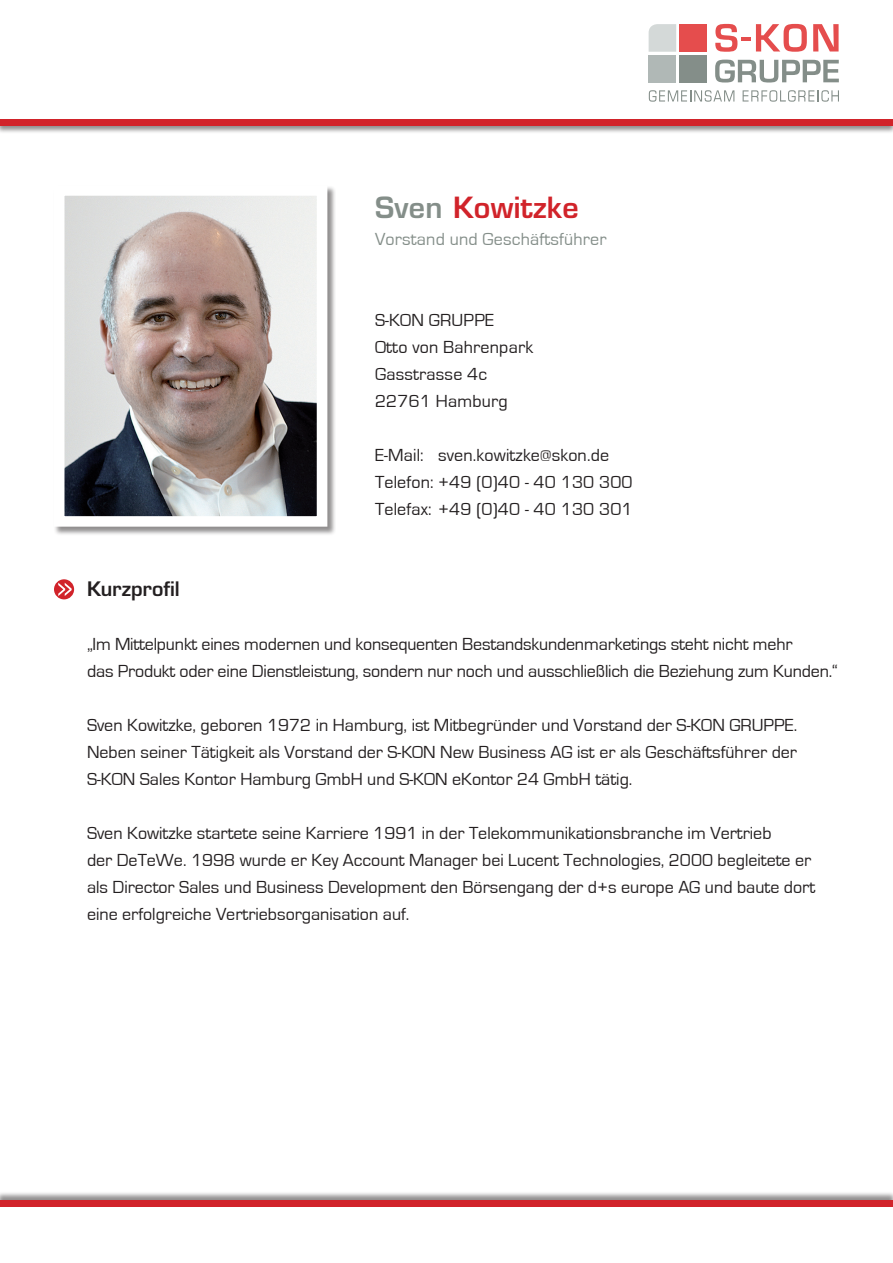
<style>
.page{position:relative;width:893px;height:1263px;background:#fff}
.page>*{position:absolute;margin:0;border:0;box-sizing:border-box;transform-origin:0 0}
.t1{font:600 28.5px "Eurostile";letter-spacing:.01em;color:#d1232a}
.t2{font:600 19.5px "Eurostile";color:#231f20}
.t3{font:18px/27px "Eurostile";color:#231f20}
.t4{font:18px "Eurostile";letter-spacing:.01em;color:#848e89}
.s1{color:#848e89}
</style>
<div class="page">
<div style="left:54px;top:579px;width:20px;height:20px;background:#d1232a;border-radius:50%"></div>
<svg style="left:58px;top:583px;width:14px;height:13px"></svg>
<svg style="left:55px;top:187px;width:278px;height:345px"></svg>
<div style="left:0;top:1191px;width:893px;height:72px;background:#231f20;opacity:.5"></div>
<div style="left:0;top:1200px;width:893px;height:63px;background:#fff"></div>
<div style="left:0;top:1200px;width:893px;height:7px;background:#d1232a"></div>
<div style="left:0;top:0;width:893px;height:134px;background:#231f20;opacity:.5"></div>
<div style="left:0;top:0;width:893px;height:125px;background:#fff"></div>
<div style="left:0;top:119px;width:893px;height:6px;background:#d1232a"></div>
<svg style="left:649px;top:90px;width:85px;height:12px"></svg>
<svg style="left:743px;top:90px;width:96px;height:12px"></svg>
<svg style="left:715px;top:24px;width:92px;height:28px"></svg>
<svg style="left:813px;top:24px;width:26px;height:27px"></svg>
<svg style="left:715px;top:59px;width:124px;height:24px"></svg>
<div style="left:680px;top:24px;width:27px;height:28px;background:#e54d4d"></div>
<svg style="left:649px;top:24px;width:27px;height:28px"></svg>
<div style="left:680px;top:55px;width:27px;height:28px;background:#848e89"></div>
<div style="left:649px;top:55px;width:27px;height:28px;background:#b0b8b6"></div>
<h1 class="t1" style="left:375px;top:189px;width:205px"><span class="s1">Sven</span> Kowitzke</h1>
<p class="t4" style="left:375px;top:229px;width:233px">Vorstand und Geschäftsführer</p>
<p class="t3" style="left:375px;top:307px;width:160px">S-KON GRUPPE<br>Otto von Bahrenpark<br>Gasstrasse 4c<br>22761 Hamburg</p>
<p class="t3" style="left:375px;top:442px;width:259px">E-Mail: sven.kowitzke@skon.de<br>Telefon: +49 (0)40 - 40 130 300<br>Telefax: +49 (0)40 - 40 130 301</p>
<p class="t2" style="left:87px;top:577px;width:94px">Kurzprofil</p>
<p class="t3" style="left:87px;top:631px;width:752px">„Im Mittelpunkt eines modernen und konsequenten Bestandskundenmarketings steht nicht mehr<br>das Produkt oder eine Dienstleistung, sondern nur noch und ausschließlich die Beziehung zum Kunden.“</p>
<p class="t3" style="left:87px;top:712px;width:712px;text-align:justify">Sven Kowitzke, geboren 1972 in Hamburg, ist Mitbegründer und Vorstand der S-KON GRUPPE.<br>Neben seiner Tätigkeit als Vorstand der S-KON New Business AG ist er als Geschäftsführer der S-KON Sales Kontor Hamburg GmbH und S-KON eKontor 24 GmbH tätig.</p>
<p class="t3" style="left:87px;top:820px;width:730px">Sven Kowitzke startete seine Karriere 1991 in der Telekommunikationsbranche im Vertrieb<br>der DeTeWe. 1998 wurde er Key Account Manager bei Lucent Technologies, 2000 begleitete er als Director Sales und Business Development den Börsengang der d+s europe AG und baute dort eine erfolgreiche Vertriebsorganisation auf.</p>
</div>
